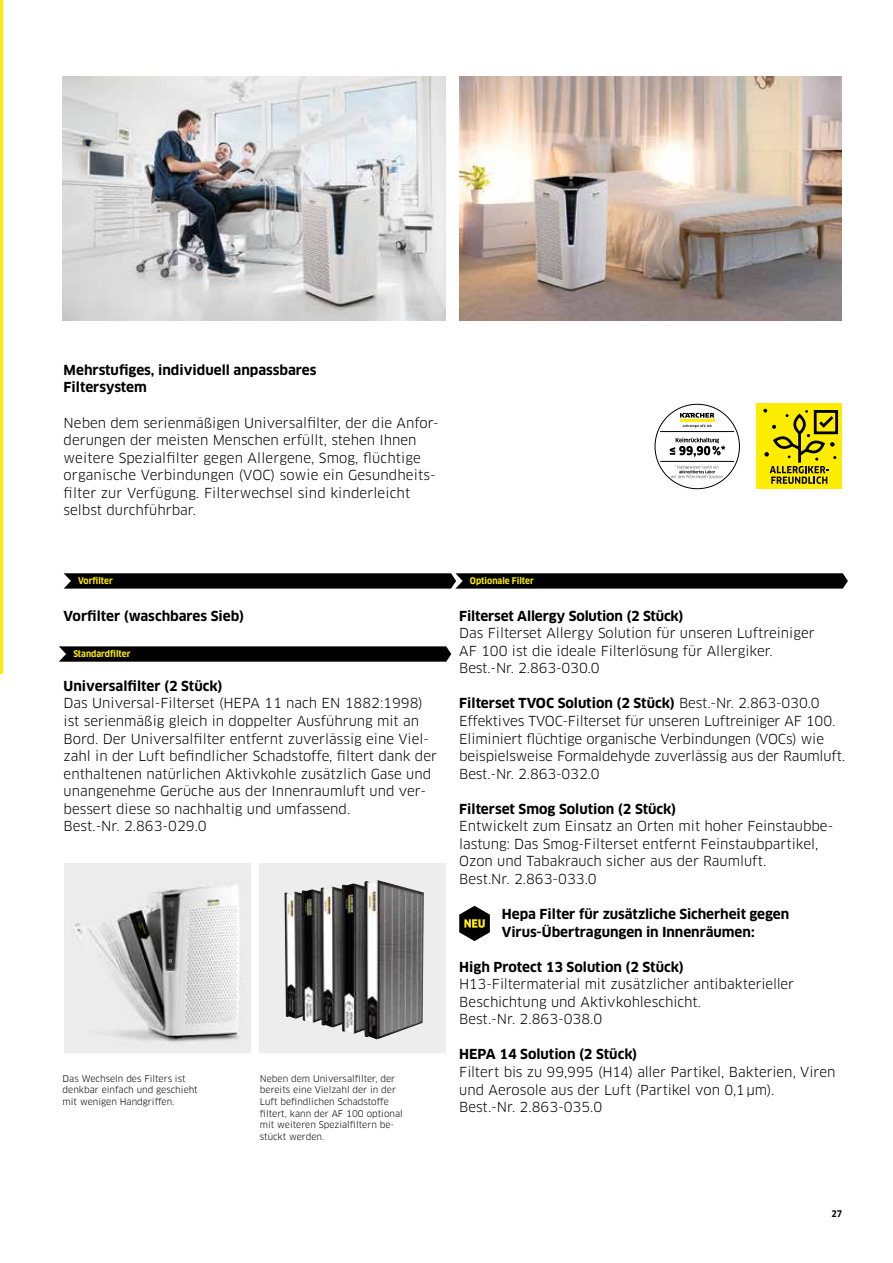
<style>
.page{position:relative;width:893px;height:1263px;background:#fff}
.page>*{position:absolute;margin:0;border:0;box-sizing:border-box;transform-origin:0 0}
.t1{font:13.5px/17.5px "Clan Pro";color:#000}
.t2{font:700 13.5px/17.5px "Clan Pro";color:#000}
.t3{font:9px/11.7px "Clan Pro";color:#000}
.t4{font:700 9px "Clan Pro Narr";color:#ffed00}
.t5{font:700 9px "Clan Pro Narr";color:#000}
.s1{font-weight:700}
</style>
<div class="page">
<div style="left:65px;top:864px;width:186px;height:189px;background:#ededed"></div>
<img style="left:73px;top:885px;width:170px;height:157px">
<img style="left:63px;top:77px;width:382px;height:243px">
<hr style="left:0;top:0;width:2px;height:673px;background:#ffed00">
<div style="left:757px;top:404px;width:85px;height:85px;background:#ffed00"></div>
<svg style="left:763px;top:409px;width:76px;height:75px"></svg>
<hr style="left:660px;top:431px;width:74px;height:1px;background:#000">
<hr style="left:660px;top:461px;width:74px;height:1px;background:#000">
<hr style="left:680px;top:419px;width:34px;height:3px;background:#ffed00">
<svg style="left:680px;top:413px;width:34px;height:5px"></svg>
<svg style="left:670px;top:438px;width:55px;height:19px"></svg>
<svg style="left:683px;top:425px;width:28px;height:2px"></svg>
<svg style="left:671px;top:465px;width:51px;height:13px"></svg>
<img style="left:459px;top:77px;width:383px;height:243px">
<div style="left:259px;top:864px;width:186px;height:189px;background:#ededed"></div>
<img style="left:284px;top:880px;width:140px;height:159px">
<svg style="left:59px;top:646px;width:392px;height:16px;background:#0e0e0e"></svg>
<svg style="left:64px;top:573px;width:784px;height:16px;background:#0e0e0e"></svg>
<svg style="left:459px;top:906px;width:31px;height:35px"></svg>
<p class="t2" style="left:64px;top:361px;width:254px">Mehrstufiges, individuell anpassbares<br>Filtersystem</p>
<p class="t1" style="left:64px;top:414px;width:377px">Neben dem serienmäßigen Universalfilter, der die Anfor&shy;derungen der meisten Menschen erfüllt, stehen Ihnen weitere Spezialfilter gegen Allergene, Smog, flüchtige organische Verbindungen (VOC) sowie ein Gesundheits&shy;filter zur Verfügung. Filterwechsel sind kinderleicht selbst durchführbar.</p>
<p class="t4" style="left:78px;top:576px;width:36px">Vorfilter</p>
<p class="t2" style="left:64px;top:607px;width:182px">Vorfilter (waschbares Sieb)</p>
<p class="t4" style="left:73px;top:649px;width:59px">Standardfilter</p>
<p class="t2" style="left:64px;top:677px;width:160px">Universalfilter (2 Stück)</p>
<p class="t1" style="left:64px;top:695px;width:375px">Das Universal- Filterset (HEPA 11 nach EN 1882:1998) ist serienmäßig gleich in doppelter Ausführung mit an Bord. Der Universalfilter entfernt zuverlässig eine Viel&shy;zahl in der Luft befindlicher Schadstoffe, filtert dank der enthaltenen natürlichen Aktivkohle zusätzlich Gase und unangenehme Gerüche aus der Innenraumluft und ver&shy;bessert diese so nachhaltig und umfassend.<br>Best.- Nr. 2.863-029.0</p>
<p class="t3" style="left:63px;top:1072px;width:137px">Das Wechseln des Filters ist denkbar einfach und geschieht mit wenigen Handgriffen.</p>
<p class="t3" style="left:260px;top:1072px;width:144px">Neben dem Universalfilter, der bereits eine Vielzahl der in der<br>Luft befindlichen Schadstoffe filtert, kann der AF 100 optional mit weiteren Spezialfiltern be&shy;stückt werden.</p>
<p class="t4" style="left:470px;top:576px;width:65px">Optionale Filter</p>
<p class="t2" style="left:459px;top:607px;width:226px">Filterset Allergy Solution (2 Stück)</p>
<p class="t1" style="left:459px;top:624px;width:357px">Das Filterset Allergy Solution für unseren Luftreiniger<br>AF 100 ist die ideale Filterlösung für Allergiker.<br>Best.- Nr. 2.863-030.0</p>
<p class="t1" style="left:459px;top:695px;width:388px"><span class="s1">Filterset TVOC Solution (2 Stück)</span> Best.-Nr. 2.863-030.0<br>Effektives TVOC- Filterset für unseren Luftreiniger AF 100.<br>Eliminiert flüchtige organische Verbindungen (VOCs) wie beispielsweise Formaldehyde zuverlässig aus der Raumluft.<br>Best.- Nr. 2.863-032.0</p>
<p class="t2" style="left:459px;top:800px;width:219px">Filterset Smog Solution (2 Stück)</p>
<p class="t1" style="left:459px;top:817px;width:376px">Entwickelt zum Einsatz an Orten mit hoher Feinstaubbe&shy;lastung: Das Smog- Filterset entfernt Feinstaubpartikel, Ozon und Tabakrauch sicher aus der Raumluft.<br>Best.Nr. 2.863-033.0</p>
<p class="t2" style="left:502px;top:905px;width:289px">Hepa Filter für zusätzliche Sicherheit gegen<br>Virus-Übertragungen in Innenräumen:</p>
<p class="t2" style="left:459px;top:958px;width:226px">High Protect 13 Solution (2 Stück)</p>
<p class="t1" style="left:459px;top:975px;width:336px">H13- Filtermaterial mit zusätzlicher antibakterieller<br>Beschichtung und Aktivkohleschicht.<br>Best.- Nr. 2.863-038.0</p>
<p class="t2" style="left:459px;top:1046px;width:180px">HEPA 14 Solution (2 Stück)</p>
<p class="t1" style="left:459px;top:1063px;width:378px">Filtert bis zu 99,995 (H14) aller Partikel, Bakterien, Viren und Aerosole aus der Luft (Partikel von 0,1µm).<br>Best.- Nr. 2.863-035.0</p>
<p class="t5" style="left:831px;top:1209px;width:12px">27</p>
</div>
